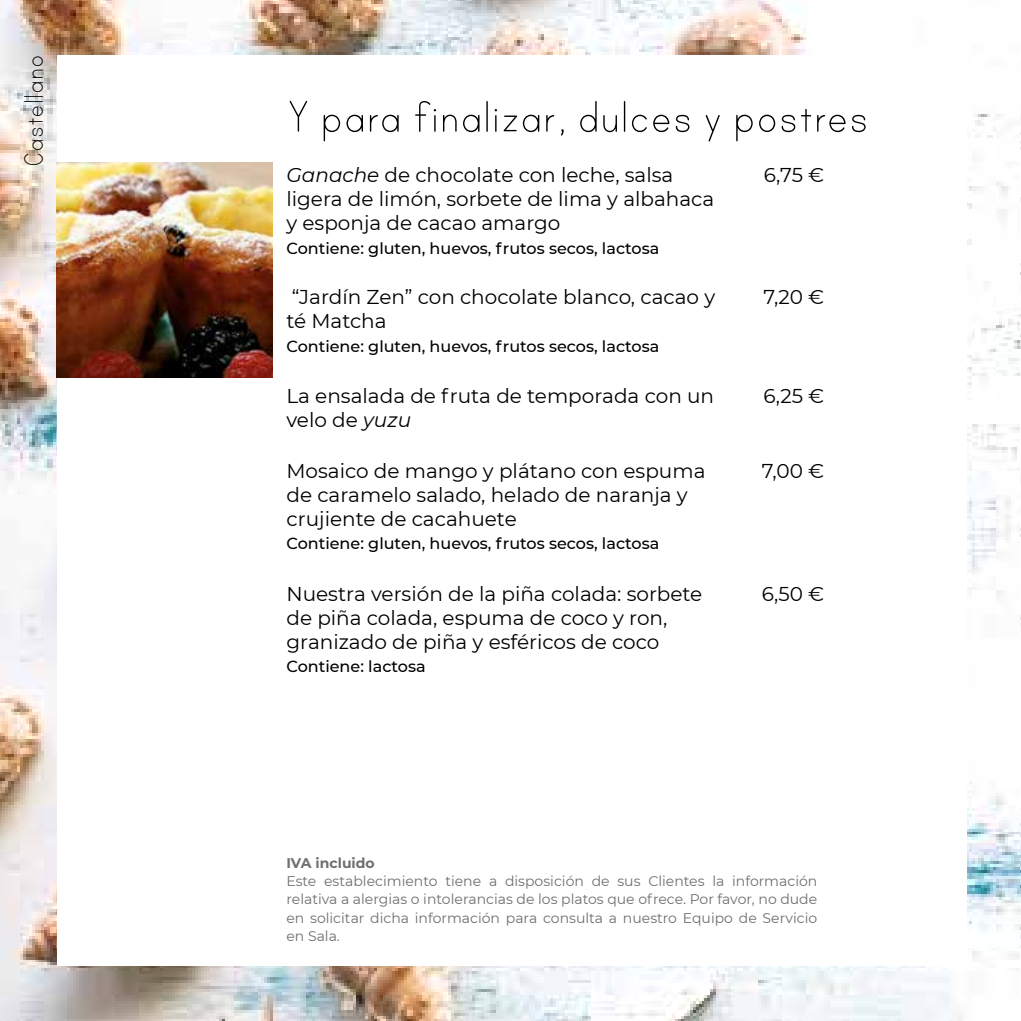
<style>
.page{position:relative;width:1021px;height:1021px;background:#fff}
.page>*{position:absolute;margin:0;border:0;box-sizing:border-box;transform-origin:0 0}
.t1{font:50px "Print Clearly";color:#000}
.t2{font:30px "Print Clearly";color:#000}
.t3{font:20px/24px "Montserrat";color:#000}
.t4{font:500 16px "Montserrat";color:#000}
.t5{font:14px/18px "Montserrat";color:#706f6f;text-align:justify}
.t6{font:700 14px "Montserrat";color:#706f6f}
.s1{font-style:italic}
</style>
<div class="page">
<img style="left:0;top:0;width:1020px;height:1020px">
<div style="left:57px;top:55px;width:909px;height:910px;background:#fff"></div>
<img style="left:57px;top:163px;width:215px;height:214px">
<h2 class="t2" style="left:19px;top:167px;width:114px;rotate:-90deg">Castellano</h2>
<h1 class="t1" style="left:286px;top:91px;width:584px">Y para finalizar, dulces y postres</h1>
<p class="t3" style="left:286px;top:162px;width:429px"><span class="s1">Ganache</span> de chocolate con leche, salsa ligera de limón, sorbete de lima y albahaca y esponja de cacao amargo</p>
<p class="t4" style="left:286px;top:237px;width:374px">Contiene: gluten, huevos, frutos secos, lactosa</p>
<p class="t3" style="left:286px;top:285px;width:430px">“Jardín Zen” con chocolate blanco, cacao y té Matcha</p>
<p class="t4" style="left:286px;top:335px;width:374px">Contiene: gluten, huevos, frutos secos, lactosa</p>
<p class="t3" style="left:286px;top:383px;width:429px">La ensalada de fruta de temporada con un velo de <span class="s1">yuzu</span></p>
<p class="t3" style="left:286px;top:458px;width:420px">Mosaico de mango y plátano con espuma de caramelo salado, helado de naranja y crujiente de cacahuete</p>
<p class="t4" style="left:286px;top:532px;width:374px">Contiene: gluten, huevos, frutos secos, lactosa</p>
<p class="t3" style="left:286px;top:580px;width:417px">Nuestra versión de la piña colada: sorbete de piña colada, espuma de coco y ron, granizado de piña y esféricos de coco</p>
<p class="t4" style="left:286px;top:655px;width:141px">Contiene: lactosa</p>
<p class="t3" style="left:764px;top:162px;width:62px">6,75 €</p>
<p class="t3" style="left:763px;top:284px;width:62px">7,20 €</p>
<p class="t3" style="left:763px;top:383px;width:62px">6,25 €</p>
<p class="t3" style="left:761px;top:458px;width:64px">7,00 €</p>
<p class="t3" style="left:761px;top:580px;width:64px">6,50 €</p>
<p class="t6" style="left:286px;top:853px;width:90px">IVA incluido</p>
<p class="t5" style="left:286px;top:872px;width:532px">Este establecimiento tiene a disposición de sus Clientes la información relativa a alergias o intolerancias de los platos que ofrece. Por favor, no dude en solicitar dicha información para consulta a nuestro Equipo de Servicio en Sala.</p>
</div>
